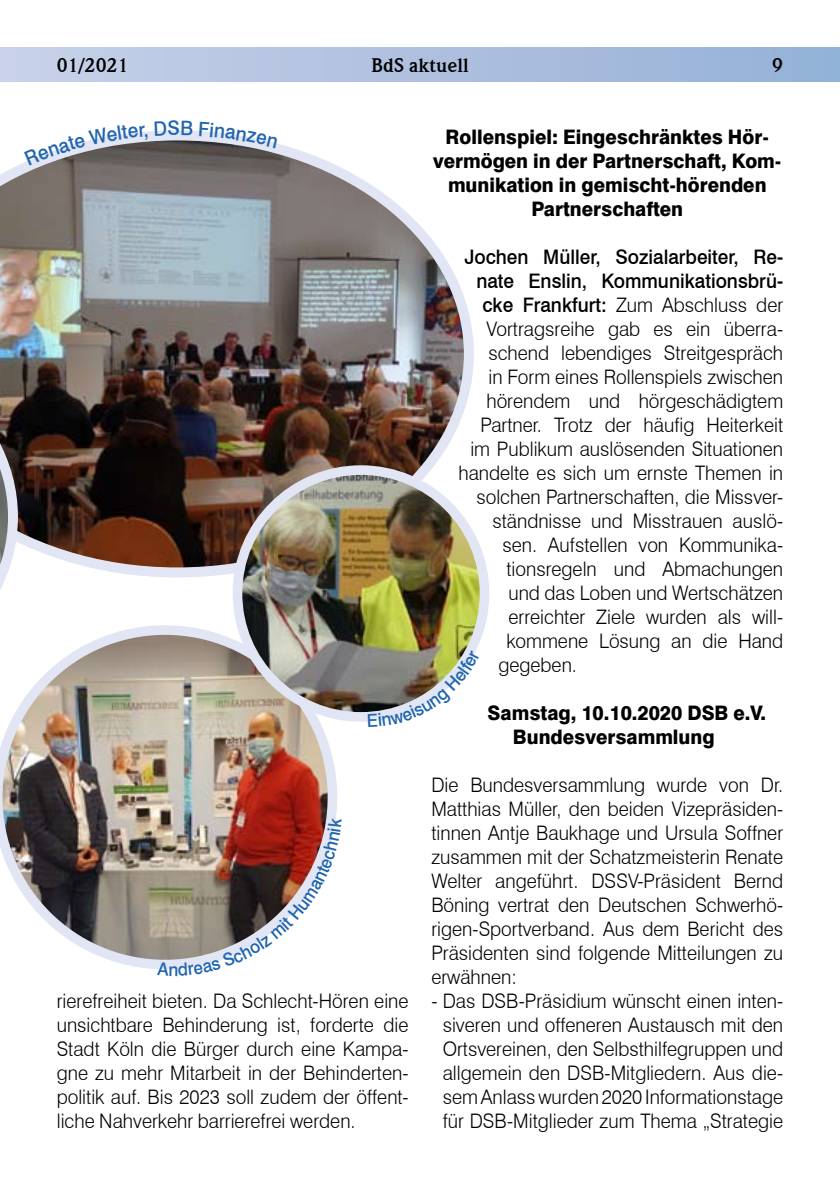
<style>
.page{position:relative;width:840px;height:1191px;background:#fff}
.page>*{position:absolute;margin:0;border:0;box-sizing:border-box;transform-origin:0 0}
.t1{font:300 20px/24px "Swiss 721 BT";color:#000;text-align:justify;scale:.95 1}
.t2{font:800 20px/24px "Swiss 721 BT";color:#000;text-align:center;scale:.95 1}
.t3{font:500 20px "Swiss 721 BT";color:#000;scale:.95 1}
.t4{font:700 20px "Weidemann IT Cby BT";color:#000}
.t5{font:500 20px "Swiss 721 BT";color:#2065af;scale:.95 1}
.s1{font-weight:500}
</style>
<div class="page">
<div style="left:0;top:47px;width:839px;height:34px;background:linear-gradient(to right,#c9d1e9,#94b0d6)"></div>
<img style="left:0;top:130px;width:473px;height:447px">
<img style="left:0;top:313px;width:18px;height:277px">
<img style="left:0;top:625px;width:337px;height:344px">
<img style="left:237px;top:472px;width:247px;height:240px">
<div style="left:232px;top:465px;width:257px;height:256px;border:10px solid #e2e6f4;border-radius:50%"></div>
<svg style="left:772px;top:58px;width:9px;height:14px"></svg>
<svg style="left:24px;top:130px;width:124px;height:35px"></svg>
<svg style="left:155px;top:130px;width:12px;height:6px"></svg>
<svg style="left:181px;top:130px;width:11px;height:6px"></svg>
<svg style="left:199px;top:130px;width:78px;height:18px"></svg>
<img style="left:157px;top:818px;width:180px;height:151px">
<svg style="left:368px;top:650px;width:112px;height:72px"></svg>
<p class="t4" style="left:57px;top:53px;width:73px">01/2021</p>
<p class="t4" style="left:371px;top:53px;width:99px">BdS aktuell</p>
<p class="t5" style="left:167px;top:116px;width:15px">S</p>
<p class="t1" style="left:57px;top:989px;width:372px">rierefreiheit bieten. Da Schlecht-Hören eine unsichtbare Behinderung ist, forderte die Stadt Köln die Bürger durch eine Kampa&shy;gne zu mehr Mitarbeit in der Behinderten&shy;politik auf. Bis 2023 soll zudem der öffent&shy;liche Nahverkehr barrierefrei werden.</p>
<p class="t2" style="left:433px;top:125px;width:368px">Rollenspiel: Eingeschränktes Hör&shy;vermögen in der Partnerschaft, Kom&shy;munikation in gemischt-hörenden<br>Partnerschaften</p>
<p class="t3" style="left:464px;top:245px;width:337px">Jochen Müller, Sozialarbeiter, Re-</p>
<p class="t3" style="left:476px;top:269px;width:324px">nate Enslin, Kommunikationsbrü-</p>
<p class="t1" style="left:482px;top:293px;width:318px"><span class="s1">cke Frankfurt:</span> Zum Abschluss der</p>
<p class="t1" style="left:486px;top:317px;width:314px">Vortragsreihe gab es ein überra-</p>
<p class="t1" style="left:488px;top:341px;width:311px">schend lebendiges Streitgespräch</p>
<p class="t1" style="left:488px;top:365px;width:311px">in Form eines Rollenspiels zwischen</p>
<p class="t1" style="left:486px;top:389px;width:314px">hörendem und hörgeschädigtem</p>
<p class="t1" style="left:480px;top:413px;width:320px">Partner. Trotz der häufig Heiterkeit</p>
<p class="t1" style="left:470px;top:437px;width:330px">im Publikum auslösenden Situationen</p>
<p class="t1" style="left:458px;top:461px;width:343px">handelte es sich um ernste Themen in</p>
<p class="t1" style="left:476px;top:485px;width:324px">solchen Partnerschaften, die Missver-</p>
<p class="t1" style="left:492px;top:509px;width:307px">ständnisse und Misstrauen auslö-</p>
<p class="t1" style="left:502px;top:533px;width:297px">sen. Aufstellen von Kommunika-</p>
<p class="t1" style="left:506px;top:557px;width:293px">tionsregeln und Abmachungen</p>
<p class="t1" style="left:508px;top:581px;width:290px">und das Loben und Wertschätzen</p>
<p class="t1" style="left:508px;top:605px;width:290px">erreichter Ziele wurden als will-</p>
<p class="t1" style="left:506px;top:629px;width:293px">kommene Lösung an die Hand</p>
<p class="t1" style="left:498px;top:653px;width:84px">gegeben.</p>
<p class="t2" style="left:512px;top:701px;width:268px;text-align:left;text-indent:-25px">Samstag, 10.10.2020 DSB e.V.<br>Bundesversammlung</p>
<p class="t1" style="left:431px;top:773px;width:372px">Die Bundesversammlung wurde von Dr.<br>Matthias Müller, den beiden Vizepräsiden&shy;tinnen Antje Baukhage und Ursula Soffner zusammen mit der Schatzmeisterin Renate Welter angeführt. DSSV-Präsident Bernd Böning vertrat den Deutschen Schwerhö&shy;rigen-Sportverband. Aus dem Bericht des Präsidenten sind folgende Mitteilungen zu erwähnen:</p>
<p class="t1" style="left:431px;top:989px;width:371px;text-align:center">- Das DSB-Präsidium wünscht einen inten&shy;siveren und offeneren Austausch mit den Ortsvereinen, den Selbsthilfegruppen und allgemein den DSB-Mitgliedern. Aus die&shy;sem Anlass wurden 2020 Informationstage für DSB-Mitglieder zum Thema „Strategie</p>
</div>
